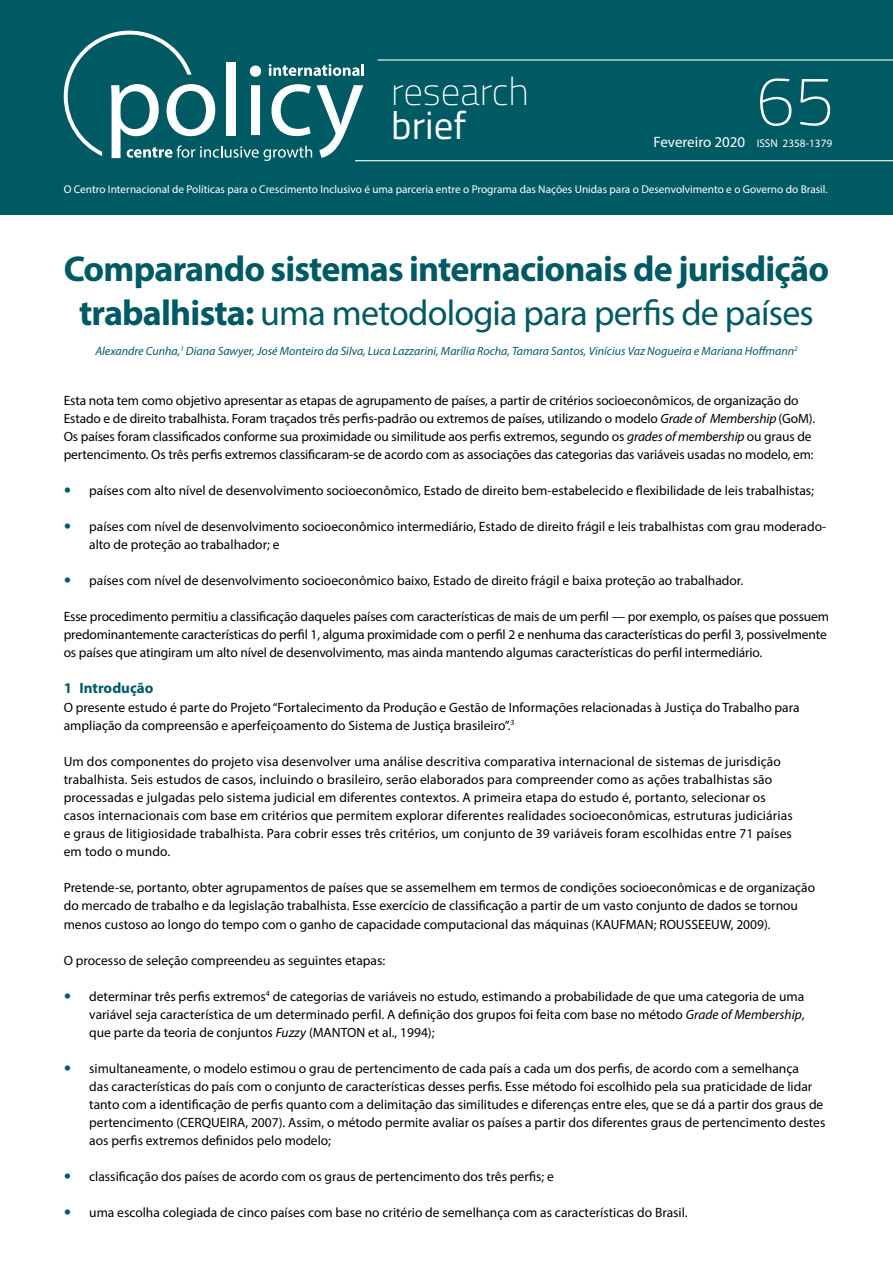
<style>
.page{position:relative;width:893px;height:1263px;background:#fff}
.page>*{position:absolute;margin:0;border:0;box-sizing:border-box;transform-origin:0 0}
.t1{font:100 70.05px "Titillium";color:#fff}
.t2{font:100 39px/34.5px "Titillium";color:#fff}
.Title1{font:700 36px/43.2px "Myriad Pro";letter-spacing:-.02em;color:#005a63;text-align:center}
.t3{font:15px "Myriad Pro";color:#fff}
.t4{font:700 15px "Myriad Pro";color:#005a63}
.middle_text{font:13.5px/18.1px "Myriad Pro";color:#000}
.MIOLO_TEXTO{font:13.5px/18.1px "Myriad Pro";letter-spacing:-.01em;color:#000}
.ASSINATURA_titulo{font:italic 12px "Myriad Pro";color:#005a63}
.Frase_cabecalho{font:11.25px "Myriad Pro";color:#fff}
.s1{font-weight:400}
.s2{font-style:italic}
</style>
<div class="page">
<div style="left:0;top:0;width:893px;height:214px;background:#005a63"></div>
<hr style="left:378px;top:59px;width:515px;height:2px;background:#fff">
<hr style="left:355px;top:160px;width:538px;height:1px;background:#fff">
<svg style="left:64px;top:31px;width:300px;height:130px"></svg>
<p class="t2" style="left:391px;top:72px;width:139px">research <span class="s1">brief</span></p>
<p class="t1" style="left:756px;top:51px;width:80px">65</p>
<p class="t3" style="left:654px;top:133px;width:93px">Fevereiro 2020</p>
<p class="Frase_cabecalho" style="left:757px;top:136px;width:77px">ISSN 2358-1379</p>
<p class="Frase_cabecalho" style="left:64px;top:182px;width:765px">O Centro Internacional de Políticas para o Crescimento Inclusivo é uma parceria entre o Programa das Nações Unidas para o Desenvolvimento e o Governo do Brasil.</p>
<p class="Title1" style="left:64px;top:246px;width:767px">Comparando sistemas internacionais de jurisdição trabalhista: <span class="s1">uma metodologia para perfis de países</span></p>
<p class="ASSINATURA_titulo" style="left:95px;top:344px;width:704px">Alexandre Cunha,<sup>1</sup> Diana Sawyer, José Monteiro da Silva, Luca Lazzarini, Marília Rocha, Tamara Santos, Vinícius Vaz Nogueira e Mariana Hoffmann<sup>2</sup></p>
<p class="MIOLO_TEXTO" style="left:64px;top:391px;width:753px">Esta nota tem como objetivo apresentar as etapas de agrupamento de países, a partir de critérios socioeconômicos, de organização do Estado e de direito trabalhista. Foram traçados três perfis-padrão ou extremos de países, utilizando o modelo <span class="s2">Grade of Membership</span> (GoM).<br>Os países foram classificados conforme sua proximidade ou similitude aos perfis extremos, segundo os <span class="s2">grades of membership</span> ou graus de pertencimento. Os três perfis extremos classificaram-se de acordo com as associações das categorias das variáveis usadas no modelo, em:</p>
<p class="middle_text" style="left:89px;top:481px;width:726px">países com alto nível de desenvolvimento socioeconômico, Estado de direito bem-estabelecido e flexibilidade de leis trabalhistas;</p>
<p class="middle_text" style="left:89px;top:517px;width:739px">países com nível de desenvolvimento socioeconômico intermediário, Estado de direito frágil e leis trabalhistas com grau moderado&shy;alto de proteção ao trabalhador; e</p>
<p class="middle_text" style="left:89px;top:571px;width:656px">países com nível de desenvolvimento socioeconômico baixo, Estado de direito frágil e baixa proteção ao trabalhador.</p>
<p class="MIOLO_TEXTO" style="left:64px;top:607px;width:767px">Esse procedimento permitiu a classificação daqueles países com características de mais de um perfil — por exemplo, os países que possuem predominantemente características do perfil 1, alguma proximidade com o perfil 2 e nenhuma das características do perfil 3, possivelmente os países que atingiram um alto nível de desenvolvimento, mas ainda mantendo algumas características do perfil intermediário.</p>
<p class="t4" style="left:64px;top:679px;width:91px">1 Introdução</p>
<p class="middle_text" style="left:64px;top:698px;width:737px">O presente estudo é parte do Projeto “Fortalecimento da Produção e Gestão de Informações relacionadas à Justiça do Trabalho para ampliação da compreensão e aperfeiçoamento do Sistema de Justiça brasileiro”.<sup>3</sup></p>
<p class="middle_text" style="left:64px;top:752px;width:730px">Um dos componentes do projeto visa desenvolver uma análise descritiva comparativa internacional de sistemas de jurisdição trabalhista. Seis estudos de casos, incluindo o brasileiro, serão elaborados para compreender como as ações trabalhistas são processadas e julgadas pelo sistema judicial em diferentes contextos. A primeira etapa do estudo é, portanto, selecionar os casos internacionais com base em critérios que permitem explorar diferentes realidades socioeconômicas, estruturas judiciárias e graus de litigiosidade trabalhista. Para cobrir esses três critérios, um conjunto de 39 variáveis foram escolhidas entre 71 países em todo o mundo.</p>
<p class="middle_text" style="left:64px;top:878px;width:753px">Pretende-se, portanto, obter agrupamentos de países que se assemelhem em termos de condições socioeconômicas e de organização do mercado de trabalho e da legislação trabalhista. Esse exercício de classificação a partir de um vasto conjunto de dados se tornou menos custoso ao longo do tempo com o ganho de capacidade computacional das máquinas (KAUFMAN; ROUSSEEUW, 2009).</p>
<p class="middle_text" style="left:64px;top:951px;width:323px">O processo de seleção compreendeu as seguintes etapas:</p>
<p class="middle_text" style="left:89px;top:987px;width:717px;text-align:justify">determinar três perfis extremos<sup>4</sup> de categorias de variáveis no estudo, estimando a probabilidade de que uma categoria de uma variável seja característica de um determinado perfil. A definição dos grupos foi feita com base no método <span class="s2">Grade of Membership</span>, que parte da teoria de conjuntos <span class="s2">Fuzzy</span> (MANTON et al., 1994);</p>
<p class="middle_text" style="left:89px;top:1059px;width:738px">simultaneamente, o modelo estimou o grau de pertencimento de cada país a cada um dos perfis, de acordo com a semelhança<br>das características do país com o conjunto de características desses perfis. Esse método foi escolhido pela sua praticidade de lidar tanto com a identificação de perfis quanto com a delimitação das similitudes e diferenças entre eles, que se dá a partir dos graus de pertencimento (CERQUEIRA, 2007). Assim, o método permite avaliar os países a partir dos diferentes graus de pertencimento destes aos perfis extremos definidos pelo modelo;</p>
<p class="middle_text" style="left:89px;top:1167px;width:466px">classificação dos países de acordo com os graus de pertencimento dos três perfis; e</p>
<p class="middle_text" style="left:89px;top:1203px;width:600px">uma escolha colegiada de cinco países com base no critério de semelhança com as características do Brasil.</p>
</div>
